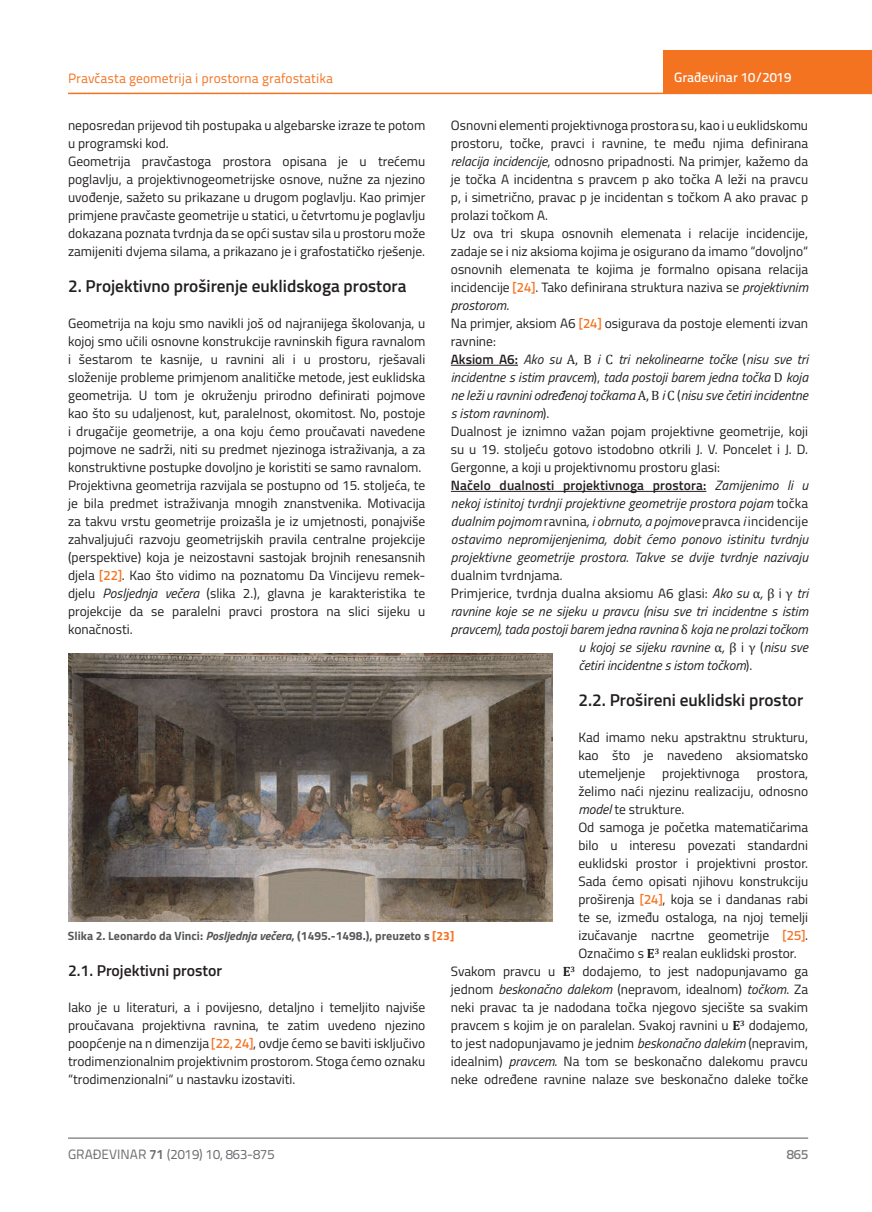
<style>
.page{position:relative;width:872px;height:1212px;background:#fff}
.page>*{position:absolute;margin:0;border:0;box-sizing:border-box;transform-origin:0 0}
.t1{font:600 17.25px "Titillium";color:#231f20}
.t2{font:600 15.75px "Titillium";color:#231f20}
.t3{font:13.5px/18px "Titillium";color:#231f20}
.t4{font:italic 13.5px "Titillium";color:#231f20}
.t5{font:600 13.5px "Titillium";letter-spacing:.01em;color:#231f20}
.t6{font:13.5px "Titillium Text 22 L";color:#f47321}
.t7{font:13.5px "Titillium Text 22 L";color:#6c6d70}
.t8{font:500 13.5px "Titillium Text 22 L";color:#fff}
.t9{font:500 13.5px "Titillium Text 22 L";color:#787a7d}
.t10{font:700 12px "Titillium";color:#57585a}
.s1{font-family:"Titillium Text 22 L";font-weight:500;color:#f47321}
.s2{font-style:italic}
.s3{font-style:normal}
.s4{font-weight:600;font-style:normal}
.s5{font-family:"Cambria";font-style:normal}
.s6{font-weight:400;font-style:italic}
.s7{font-family:"Cambria"}
.s8{font-family:"Cambria";font-weight:700}
.s9{color:#f47321}
.s10{font-weight:700}
</style>
<div class="page">
<hr style="left:68px;top:93px;width:804px;height:1px;background:#f47321">
<div style="left:663px;top:50px;width:209px;height:44px;background:#f47321"></div>
<hr style="left:68px;top:1138px;width:740px;height:1px;background:#57585a">
<hr style="left:451px;top:365px;width:67px;height:1px;background:#231f20">
<hr style="left:451px;top:491px;width:255px;height:1px;background:#231f20">
<img style="left:68px;top:654px;width:485px;height:268px">
<p class="t6" style="left:68px;top:68px;width:266px">Pravčasta geometrija i prostorna grafostatika</p>
<p class="t3" style="left:68px;top:115px;width:359px">neposredan prijevod tih postupaka u algebarske izraze te potom u programski kod.<br>Geometrija pravčastoga prostora opisana je u trećemu poglavlju, a projektivnogeometrijske osnove, nužne za njezino uvođenje, sažeto su prikazane u drugom poglavlju. Kao primjer primjene pravčaste geometrije u statici, u četvrtomu je poglavlju dokazana poznata tvrdnja da se opći sustav sila u prostoru može zamijeniti dvjema silama, a prikazano je i grafostatičko rješenje.</p>
<p class="t1" style="left:68px;top:273px;width:340px">2. Projektivno proširenje euklidskoga prostora</p>
<p class="t3" style="left:68px;top:313px;width:359px">Geometrija na koju smo navikli još od najranijega školovanja, u kojoj smo učili osnovne konstrukcije ravninskih figura ravnalom i šestarom te kasnije, u ravnini ali i u prostoru, rješavali složenije probleme primjenom analitičke metode, jest euklidska geometrija. U tom je okruženju prirodno definirati pojmove kao što su udaljenost, kut, paralelnost, okomitost. No, postoje i drugačije geometrije, a ona koju ćemo proučavati navedene pojmove ne sadrži, niti su predmet njezinoga istraživanja, a za konstruktivne postupke dovoljno je koristiti se samo ravnalom.<br>Projektivna geometrija razvijala se postupno od 15. stoljeća, te je bila predmet istraživanja mnogih znanstvenika. Motivacija za takvu vrstu geometrije proizašla je iz umjetnosti, ponajviše zahvaljujući razvoju geometrijskih pravila centralne projekcije (perspektive) koja je neizostavni sastojak brojnih renesansnih djela <span class="s1">[22]</span>. Kao što vidimo na poznatomu Da Vincijevu remek&shy;djelu <span class="s2">Posljednja večera</span> (slika 2.), glavna je karakteristika te projekcije da se paralelni pravci prostora na slici sijeku u konačnosti.</p>
<p class="t8" style="left:674px;top:67px;width:118px">Građevinar 10/2019</p>
<p class="t3" style="left:451px;top:115px;width:359px">Osnovni elementi projektivnoga prostora su, kao i u euklidskomu</p>
<p class="t3" style="left:451px;top:133px;width:359px">prostoru, točke, pravci i ravnine, te među njima definirana</p>
<p class="t3" style="left:451px;top:151px;width:359px"><span class="s2">relacija incidencije</span>, odnosno pripadnosti. Na primjer, kažemo da</p>
<p class="t3" style="left:451px;top:169px;width:359px">je točka A incidentna s pravcem p ako točka A leži na pravcu</p>
<p class="t3" style="left:451px;top:187px;width:359px">p, i simetrično, pravac p je incidentan s točkom A ako pravac p</p>
<p class="t3" style="left:451px;top:205px;width:99px">prolazi točkom A.</p>
<p class="t3" style="left:451px;top:223px;width:359px">Uz ova tri skupa osnovnih elemenata i relacije incidencije,</p>
<p class="t3" style="left:451px;top:241px;width:359px">zadaje se i niz aksioma kojima je osigurano da imamo “dovoljno“</p>
<p class="t3" style="left:451px;top:259px;width:359px">osnovnih elemenata te kojima je formalno opisana relacija</p>
<p class="t3" style="left:451px;top:277px;width:359px">incidencije <span class="s1">[24]</span>. Tako definirana struktura naziva se <span class="s2">projektivnim</span></p>
<p class="t4" style="left:451px;top:295px;width:60px">prostorom<span class="s3">.</span></p>
<p class="t3" style="left:451px;top:313px;width:359px">Na primjer, aksiom A6 <span class="s1">[24]</span> osigurava da postoje elementi izvan</p>
<p class="t3" style="left:451px;top:331px;width:47px">ravnine:</p>
<p class="t4" style="left:451px;top:349px;width:359px"><span class="s4">Aksiom A6:</span> Ako su <span class="s5">A, B</span> i <span class="s5">C</span> tri nekolinearne točke <span class="s3">(</span>nisu sve tri</p>
<p class="t4" style="left:451px;top:367px;width:359px">incidentne s istim pravcem<span class="s3">),</span> tada postoji barem jedna točka <span class="s5">D</span> koja</p>
<p class="t4" style="left:451px;top:385px;width:359px">ne leži u ravnini određenoj točkama <span class="s5">A, B</span> i <span class="s5">C</span> <span class="s3">(</span>nisu sve četiri incidentne</p>
<p class="t4" style="left:451px;top:403px;width:100px">s istom ravninom<span class="s3">).</span></p>
<p class="t3" style="left:451px;top:421px;width:359px">Dualnost je iznimno važan pojam projektivne geometrije, koji</p>
<p class="t3" style="left:451px;top:439px;width:359px">su u 19. stoljeću gotovo istodobno otkrili J. V. Poncelet i J. D.</p>
<p class="t3" style="left:451px;top:457px;width:270px">Gergonne, a koji u projektivnomu prostoru glasi:</p>
<p class="t5" style="left:451px;top:475px;width:359px">Načelo dualnosti projektivnoga prostora: <span class="s6">Zamijenimo li u</span></p>
<p class="t4" style="left:451px;top:493px;width:359px">nekoj istinitoj tvrdnji projektivne geometrije prostora pojam <span class="s3">točka</span></p>
<p class="t4" style="left:451px;top:511px;width:359px">dualnim pojmom <span class="s3">ravnina</span>, i obrnuto, a pojmove <span class="s3">pravca</span> i <span class="s3">incidencije</span></p>
<p class="t4" style="left:451px;top:529px;width:359px">ostavimo nepromijenjenima, dobit ćemo ponovo istinitu tvrdnju</p>
<p class="t4" style="left:451px;top:547px;width:359px">projektivne geometrije prostora. Takve se dvije tvrdnje nazivaju</p>
<p class="t3" style="left:451px;top:565px;width:113px">dualnim tvrdnjama<span class="s2">.</span></p>
<p class="t3" style="left:451px;top:583px;width:359px">Primjerice, tvrdnja dualna aksiomu A6 glasi: <span class="s2">Ako su</span> <span class="s7">α</span><span class="s2">,</span> <span class="s7">β</span> i <span class="s7">γ</span> <span class="s2">tri</span></p>
<p class="t4" style="left:451px;top:601px;width:359px">ravnine koje se ne sijeku u pravcu (nisu sve tri incidentne s istim</p>
<p class="t4" style="left:451px;top:619px;width:359px">pravcem), tada postoji barem jedna ravnina <span class="s5">δ</span> koja ne prolazi točkom</p>
<p class="t4" style="left:578px;top:637px;width:231px">u kojoj se sijeku ravnine <span class="s5">α</span>, <span class="s5">β</span> <span class="s3">i</span> <span class="s5">γ</span> <span class="s3">(</span>nisu sve</p>
<p class="t4" style="left:578px;top:655px;width:175px">četiri incidentne s istom točkom<span class="s3">).</span></p>
<p class="t1" style="left:578px;top:687px;width:226px">2.2. Prošireni euklidski prostor</p>
<p class="t3" style="left:578px;top:728px;width:231px;text-align:justify">Kad imamo neku apstraktnu strukturu, kao što je navedeno aksiomatsko utemeljenje</p>
<p class="t3" style="left:662px;top:764px;width:79px">projektivnoga</p>
<p class="t3" style="left:757px;top:764px;width:53px">prostora,</p>
<p class="t3" style="left:578px;top:782px;width:231px">želimo naći njezinu realizaciju, odnosno</p>
<p class="t3" style="left:578px;top:800px;width:108px"><span class="s2">model</span> te strukture.</p>
<p class="t3" style="left:578px;top:818px;width:231px">Od samoga je početka matematičarima</p>
<p class="t3" style="left:578px;top:836px;width:231px">bilo u interesu povezati standardni</p>
<p class="t3" style="left:578px;top:854px;width:231px">euklidski prostor i projektivni prostor.</p>
<p class="t3" style="left:578px;top:872px;width:231px">Sada ćemo opisati njihovu konstrukciju</p>
<p class="t3" style="left:578px;top:890px;width:231px">proširenja <span class="s1">[24]</span>, koja se i dandanas rabi</p>
<p class="t3" style="left:578px;top:908px;width:231px">te se, između ostaloga, na njoj temelji</p>
<p class="t3" style="left:578px;top:926px;width:231px">izučavanje nacrtne geometrije <span class="s1">[25]</span>.</p>
<p class="t3" style="left:578px;top:944px;width:220px">Označimo s <span class="s8">E</span><sup>3</sup> realan euklidski prostor.</p>
<p class="t3" style="left:451px;top:962px;width:359px">Svakom pravcu u <span class="s8">E</span><sup>3</sup> dodajemo, to jest nadopunjavamo ga</p>
<p class="t3" style="left:451px;top:980px;width:359px">jednom <span class="s2">beskonačno dalekom</span> (nepravom, idealnom) <span class="s2">točkom</span>. Za</p>
<p class="t3" style="left:451px;top:998px;width:359px">neki pravac ta je nadodana točka njegovo sjecište sa svakim</p>
<p class="t3" style="left:451px;top:1016px;width:359px">pravcem s kojim je on paralelan. Svakoj ravnini u <span class="s8">E</span><sup>3</sup> dodajemo,</p>
<p class="t3" style="left:451px;top:1034px;width:359px">to jest nadopunjavamo je jednim <span class="s2">beskonačno dalekim</span> (nepravim,</p>
<p class="t3" style="left:451px;top:1052px;width:359px">idealnim) <span class="s2">pravcem</span>. Na tom se beskonačno dalekomu pravcu</p>
<p class="t3" style="left:451px;top:1070px;width:359px">neke određene ravnine nalaze sve beskonačno daleke točke</p>
<p class="t10" style="left:68px;top:927px;width:388px">Slika 2. Leonardo da Vinci: <span class="s2">Posljednja večera</span>, (1495.-1498.), preuzeto s <span class="s9">[23]</span></p>
<p class="t2" style="left:68px;top:959px;width:156px">2.1. Projektivni prostor</p>
<p class="t3" style="left:68px;top:998px;width:359px;text-align:justify">Iako je u literaturi, a i povijesno, detaljno i temeljito najviše proučavana projektivna ravnina, te zatim uvedeno njezino poopćenje na n dimenzija <span class="s1">[22, 24]</span>, ovdje ćemo se baviti isključivo trodimenzionalnim projektivnim prostorom. Stoga ćemo oznaku “trodimenzionalni“ u nastavku izostaviti.</p>
<p class="t7" style="left:68px;top:1144px;width:208px">GRAĐEVINAR <span class="s10">71</span> (2019) 10, 863-875</p>
<p class="t9" style="left:786px;top:1144px;width:23px">865</p>
</div>
